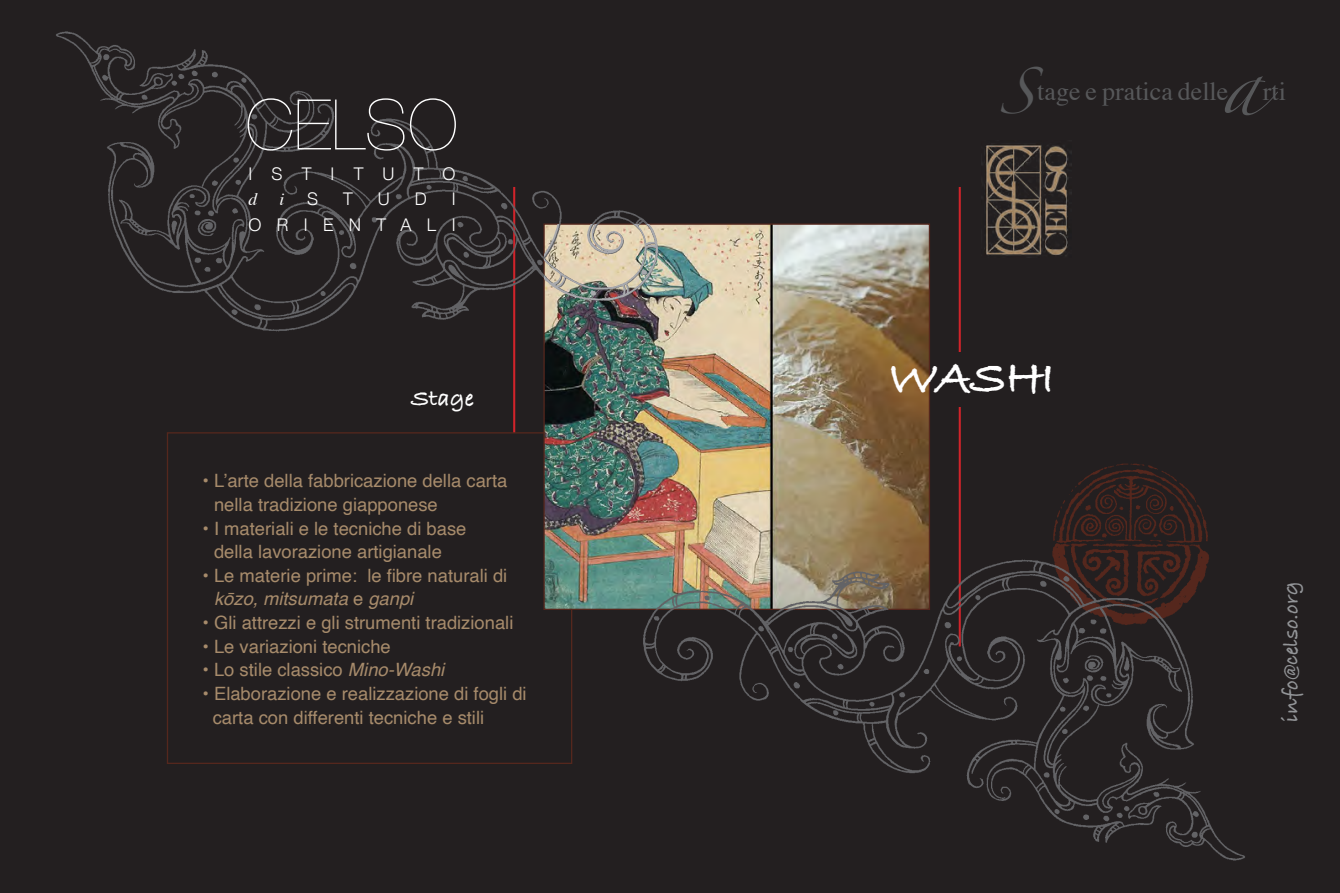
<style>
.page{position:relative;width:1340px;height:893px;background:#fff}
.page>*{position:absolute;margin:0;border:0;box-sizing:border-box;transform-origin:0 0}
.t1{font:200 69.83px "Helvetica Neue";color:#fff}
.t2{font:57.75px "Zapfino";color:#57585a}
.t3{font:700 48.65px "Bradley Hand ITCTT";letter-spacing:-.02em;color:#fff}
.t4{font:42px "Zapfino";color:#57585a}
.t5{font:26.07px "Times";color:#57585a}
.t6{font:700 24.32px "Bradley Hand ITCTT";color:#fff}
.t7{font:700 22.57px "Bradley Hand ITCTT";color:#939598}
.t8{font:18.38px "Helvetica";color:#a78b6b}
.t9{font:italic 18.38px "Helvetica";color:#a78b6b}
.t10{font:300 17.5px "Helvetica Neue";letter-spacing:.88em;color:#fff}
.t11{font:300 17.5px "Helvetica Neue";letter-spacing:1.1em;color:#fff}
.t12{font:italic 17.5px "Times";color:#fff}
.s1{color:#231f20}
.s2{font-style:normal}
.s3{font-style:italic}
</style>
<div class="page">
<div style="left:0;top:0;width:1339px;height:893px;background:#231f20"></div>
<hr style="left:513px;top:187px;width:2px;height:459px;background:#d1232a">
<div style="left:167px;top:433px;width:404px;height:330px;background:#231f20"></div>
<img style="left:545px;top:225px;width:383px;height:383px">
<hr style="left:958px;top:187px;width:2px;height:459px;background:#d1232a">
<img style="left:56px;top:31px;width:604px;height:309px">
<img style="left:986px;top:145px;width:85px;height:111px">
<img style="left:1053px;top:463px;width:155px;height:87px">
<img style="left:640px;top:550px;width:605px;height:311px">
<div style="left:949px;top:352px;width:15px;height:55px;background:#231f20"></div>
<img style="left:544px;top:224px;width:116px;height:116px">
<p class="t1" style="left:246px;top:70px;width:214px">CELSO</p>
<p class="t11" style="left:248px;top:160px;width:209px">ISTITUTO</p>
<p class="t12" style="left:248px;top:189px;width:10px">d</p>
<p class="t12" style="left:280px;top:189px;width:6px">i</p>
<p class="t10" style="left:307px;top:185px;width:13px">S</p>
<p class="t10" style="left:343px;top:185px;width:11px">T</p>
<p class="t10" style="left:378px;top:185px;width:13px">U</p>
<p class="t10" style="left:415px;top:185px;width:13px">D</p>
<p class="t10" style="left:452px;top:185px;width:5px">I</p>
<p class="t10" style="left:248px;top:211px;width:209px">ORIENTALI</p>
<p class="t6" style="left:411px;top:380px;width:64px">Stage</p>
<p class="t8" style="left:202px;top:467px;width:306px">• L’arte della fabbricazione della carta</p>
<p class="t8" style="left:202px;top:490px;width:237px"><span class="s1">•</span> nella tradizione giapponese</p>
<p class="t8" style="left:202px;top:514px;width:265px">• I materiali e le tecniche di base</p>
<p class="t8" style="left:202px;top:537px;width:241px"><span class="s1">•</span> della lavorazione artigianale</p>
<p class="t8" style="left:202px;top:561px;width:306px">• Le materie prime: le fibre naturali di</p>
<p class="t9" style="left:202px;top:584px;width:212px"><span class="s1">•</span> kōzo, mitsumata <span class="s2">e</span> ganpi</p>
<p class="t8" style="left:202px;top:608px;width:312px">• Gli attrezzi e gli strumenti tradizionali</p>
<p class="t8" style="left:202px;top:632px;width:190px">• Le variazioni tecniche</p>
<p class="t8" style="left:202px;top:656px;width:243px">• Lo stile classico <span class="s3">Mino-Washi</span></p>
<p class="t8" style="left:202px;top:679px;width:326px">• Elaborazione e realizzazione di fogli di</p>
<p class="t8" style="left:213px;top:703px;width:273px">carta con differenti tecniche e stili</p>
<p class="t4" style="left:998px;top:74px;width:36px">S</p>
<p class="t2" style="left:1221px;top:58px;width:43px">a</p>
<p class="t5" style="left:1037px;top:75px;width:192px">tage e pratica delle</p>
<p class="t5" style="left:1262px;top:75px;width:25px">rti</p>
<p class="t3" style="left:889px;top:340px;width:167px">WASHI</p>
<p class="t7" style="left:1273px;top:722px;width:142px;rotate:-90deg">info@celso.org</p>
</div>
